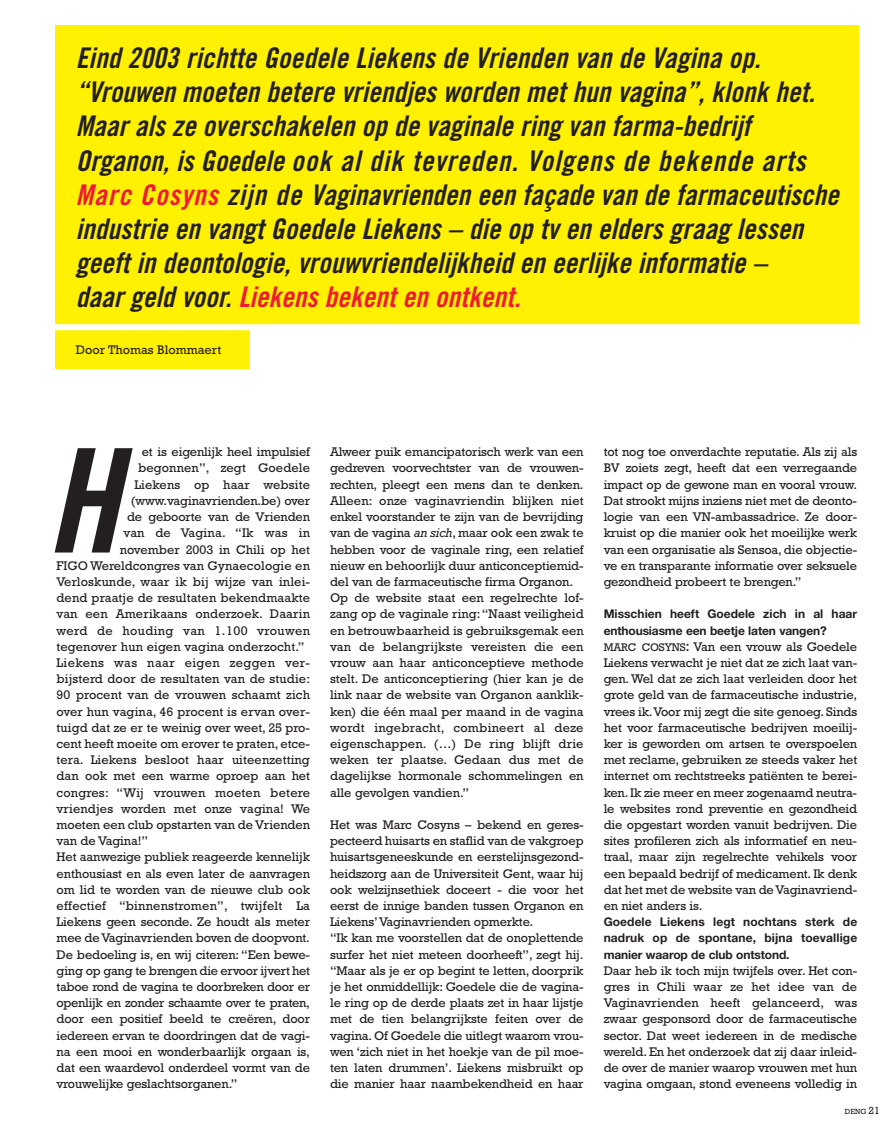
<style>
.page{position:relative;width:893px;height:1127px;background:#fff}
.page>*{position:absolute;margin:0;border:0;box-sizing:border-box;transform-origin:0 0}
.t1{font:italic 144.45px "Trade Gothic Bold Cond Twenty";color:#231f20}
.t2{font:italic 28.5px/34.2px "Trade Gothic Bold Cond Twenty";color:#231f20}
.t3{font:12.75px/16.2px "Rockwell";letter-spacing:-.01em;color:#231f20;text-align:justify}
.t4{font:12.75px "Rockwell";letter-spacing:.01em;color:#231f20}
.t5{font:12.75px "Rockwell";letter-spacing:.015em;color:#231f20}
.t6{font:12.75px "Rockwell";letter-spacing:.03em;color:#231f20}
.t7{font:700 12px/16.2px "Helvetica Neue";letter-spacing:-.01em;color:#231f20}
.t8{font:7.5px "Rockwell";color:#231f20}
.s1{color:#ed1a33}
.s2{font-style:italic}
.s3{font-size:11.25px}
.s4{font-size:15px}
.s5{font-size:10.5px}
</style>
<div class="page">
<svg style="left:55px;top:25px;width:804px;height:344px;background:#fff21b"></svg>
<p class="t2" style="left:76px;top:43px;width:770px">Eind 2003 richtte Goedele Liekens de Vrienden van de Vagina op. “Vrouwen moeten betere vriendjes worden methun vagina”,klonk het.<br>Maarals ze overschakelen op de vaginale ring van farma-bedrijf Organon,is Goedele ook al dik tevreden. Volgens de bekende arts <span class="s1">Marc Cosyns</span> zijn de Vaginavrienden een façade van de farmaceutische industrie en vangtGoedele Liekens – die op tv en elders graag lessen geeftin deontologie,vrouwvriendelijkheid en eerlijke informatie – daargeld voor.<span class="s1">Liekens bekenten ontkent.</span></p>
<p class="t3" style="left:76px;top:343px;width:147px">Door Thomas Blommaert</p>
<p class="t3" style="left:142px;top:445px;width:170px">et is eigenlijk heel impulsief</p>
<p class="t4" style="left:138px;top:464px;width:173px">begonnen”, zegt Goedele</p>
<p class="t4" style="left:134px;top:480px;width:177px">Liekens op haar website</p>
<p class="t3" style="left:131px;top:494px;width:181px">(www.vaginavrienden.be) over</p>
<p class="t3" style="left:127px;top:510px;width:184px">de geboorte van de Vrienden</p>
<p class="t5" style="left:123px;top:529px;width:188px">van de Vagina. “Ik was in</p>
<p class="t3" style="left:120px;top:542px;width:192px">november 2003 in Chili op het</p>
<p class="t3" style="left:57px;top:559px;width:255px">FIGO Wereldcongres van Gynaecologie en</p>
<p class="t4" style="left:57px;top:577px;width:255px">Verloskunde, waar ik bij wijze van inlei-</p>
<p class="t4" style="left:57px;top:593px;width:255px">dend praatje de resultaten bekendmaakte</p>
<p class="t4" style="left:57px;top:610px;width:255px">van een Amerikaans onderzoek. Daarin</p>
<p class="t6" style="left:57px;top:626px;width:255px">werd de houding van 1.100 vrouwen</p>
<p class="t4" style="left:57px;top:642px;width:249px">tegenover hun eigen vagina onderzocht.”</p>
<p class="t6" style="left:57px;top:658px;width:255px">Liekens was naar eigen zeggen ver-</p>
<p class="t4" style="left:57px;top:674px;width:255px">bijsterd door de resultaten van de studie:</p>
<p class="t4" style="left:57px;top:691px;width:255px">90 procent van de vrouwen schaamt zich</p>
<p class="t4" style="left:57px;top:707px;width:255px">over hun vagina, 46 procent is ervan over-</p>
<p class="t3" style="left:57px;top:721px;width:255px">tuigd dat ze er te weinig over weet, 25 pro-</p>
<p class="t3" style="left:57px;top:737px;width:255px">cent heeft moeite om erover te praten, etce-</p>
<p class="t4" style="left:57px;top:755px;width:255px">tera. Liekens besloot haar uiteenzetting</p>
<p class="t3" style="left:57px;top:769px;width:255px">dan ook met een warme oproep aan het</p>
<p class="t5" style="left:57px;top:788px;width:255px">congres: “Wij vrouwen moeten betere</p>
<p class="t4" style="left:57px;top:804px;width:255px">vriendjes worden met onze vagina! We</p>
<p class="t3" style="left:57px;top:818px;width:255px">moeten een club opstarten van de Vrienden</p>
<p class="t3" style="left:57px;top:834px;width:93px">van de Vagina!”</p>
<p class="t3" style="left:57px;top:850px;width:255px">Het aanwezige publiek reageerde kennelijk</p>
<p class="t3" style="left:57px;top:866px;width:255px">enthousiast en als even later de aanvragen</p>
<p class="t3" style="left:57px;top:883px;width:255px">om lid te worden van de nieuwe club ook</p>
<p class="t5" style="left:57px;top:901px;width:255px">effectief “binnenstromen”, twijfelt La</p>
<p class="t3" style="left:57px;top:915px;width:255px">Liekens geen seconde. Ze houdt als meter</p>
<p class="t3" style="left:57px;top:931px;width:255px">mee de Vaginavrienden boven de doopvont.</p>
<p class="t3" style="left:57px;top:947px;width:255px">De bedoeling is, en wij citeren: “Een bewe-</p>
<p class="t3" style="left:57px;top:964px;width:255px">ging op gang te brengen die ervoor ijvert het</p>
<p class="t3" style="left:57px;top:980px;width:255px">taboe rond de vagina te doorbreken door er</p>
<p class="t3" style="left:57px;top:996px;width:255px">openlijk en zonder schaamte over te praten,</p>
<p class="t3" style="left:57px;top:1012px;width:255px">door een positief beeld te creëren, door</p>
<p class="t3" style="left:57px;top:1028px;width:255px">iedereen ervan te doordringen dat de vagi-</p>
<p class="t3" style="left:57px;top:1045px;width:255px">na een mooi en wonderbaarlijk orgaan is,</p>
<p class="t3" style="left:57px;top:1061px;width:255px">dat een waardevol onderdeel vormt van de</p>
<p class="t3" style="left:57px;top:1077px;width:182px">vrouwelijke geslachtsorganen.”</p>
<h1 class="t1" style="left:46px;top:448px;width:102px">H</h1>
<p class="t3" style="left:330px;top:445px;width:255px;text-align:left">Alweer puik emancipatorisch werk van een gedreven voorvechtster van de vrouwen&shy;rechten, pleegt een mens dan te denken.<br>Alleen: onze vaginavriendin blijken niet enkel voorstander te zijn van de bevrijding van de vagina <span class="s2">an sich</span>, maar ook een zwak te hebben voor de vaginale ring, een relatief nieuw en behoorlijk duur anticonceptiemid&shy;del van de farmaceutische firma Organon.<br>Op de website staat een regelrechte lof&shy;zang op de vaginale ring:“Naast veiligheid en betrouwbaarheid is gebruiksgemak een van de belangrijkste vereisten die een vrouw aan haar anticonceptieve methode stelt. De anticonceptiering (hier kan je de link naar de website van Organon aanklik&shy;ken) die één maal per maand in de vagina wordt ingebracht, combineert al deze eigenschappen. (…) De ring blijft drie weken ter plaatse. Gedaan dus met de dagelijkse hormonale schommelingen en alle gevolgen vandien.”</p>
<p class="t3" style="left:330px;top:818px;width:255px;text-align:left">Het was Marc Cosyns – bekend en geres&shy;pecteerd huisarts en staflid van de vakgroep huisartsgeneeskunde en eerstelijnsgezond&shy;heidszorg aan de Universiteit Gent, waar hij ook welzijnsethiek doceert - die voor het eerst de innige banden tussen Organon en Liekens’Vaginavrienden opmerkte.<br>“Ik kan me voorstellen dat de onoplettende surfer het niet meteen doorheeft”, zegt hij. “Maar als je er op begint te letten, doorprik je het onmiddellijk: Goedele die de vagina&shy;le ring op de derde plaats zet in haar lijstje met de tien belangrijkste feiten over de vagina. Of Goedele die uitlegt waarom vrou&shy;wen ‘zich niet in het hoekje van de pil moe&shy;ten laten drummen’. Liekens misbruikt op die manier haar naambekendheid en haar</p>
<p class="t3" style="left:604px;top:445px;width:255px">tot nog toe onverdachte reputatie. Als zij als BV zoiets zegt, heeft dat een verregaande impact op de gewone man en vooral vrouw.<br>Dat strookt mijns inziens niet met de deonto&shy;logie van een VN-ambassadrice. Ze door&shy;kruist op die manier ook het moeilijke werk van een organisatie als Sensoa, die objectie&shy;ve en transparante informatie over seksuele gezondheid probeert te brengen.”</p>
<p class="t7" style="left:604px;top:607px;width:255px">Misschien heeft Goedele zich in al haar enthousiasme een beetje laten vangen?</p>
<p class="t3" style="left:604px;top:640px;width:255px"><span class="s3">MARC COSYNS</span><span class="s4">:</span> Van een vrouw als Goedele Liekens verwacht je niet dat ze zich laat van&shy;gen. Wel dat ze zich laat verleiden door het grote geld van de farmaceutische industrie, vrees ik.Voor mij zegt die site genoeg. Sinds het voor farmaceutische bedrijven moeilij&shy;ker is geworden om artsen te overspoelen met reclame, gebruiken ze steeds vaker het internet om rechtstreeks patiënten te berei&shy;ken. Ik zie meer en meer zogenaamd neutra&shy;le websites rond preventie en gezondheid die opgestart worden vanuit bedrijven. Die sites profileren zich als informatief en neu&shy;traal, maar zijn regelrechte vehikels voor een bepaald bedrijf of medicament. Ik denk dat het met de website van de Vaginavriend&shy;en niet anders is.</p>
<p class="t7" style="left:604px;top:915px;width:255px;text-align:justify">Goedele Liekens legt nochtans sterk de nadruk op de spontane, bijna toevallige manier waarop de club ontstond.</p>
<p class="t3" style="left:604px;top:964px;width:255px">Daar heb ik toch mijn twijfels over. Het con&shy;gres in Chili waar ze het idee van de Vaginavrienden heeft gelanceerd, was zwaar gesponsord door de farmaceutische sector. Dat weet iedereen in de medische wereld. En het onderzoek dat zij daar inleid&shy;de over de manier waarop vrouwen met hun vagina omgaan, stond eveneens volledig in</p>
<p class="t8" style="left:845px;top:1109px;width:37px">DENG <span class="s5">21</span></p>
</div>
